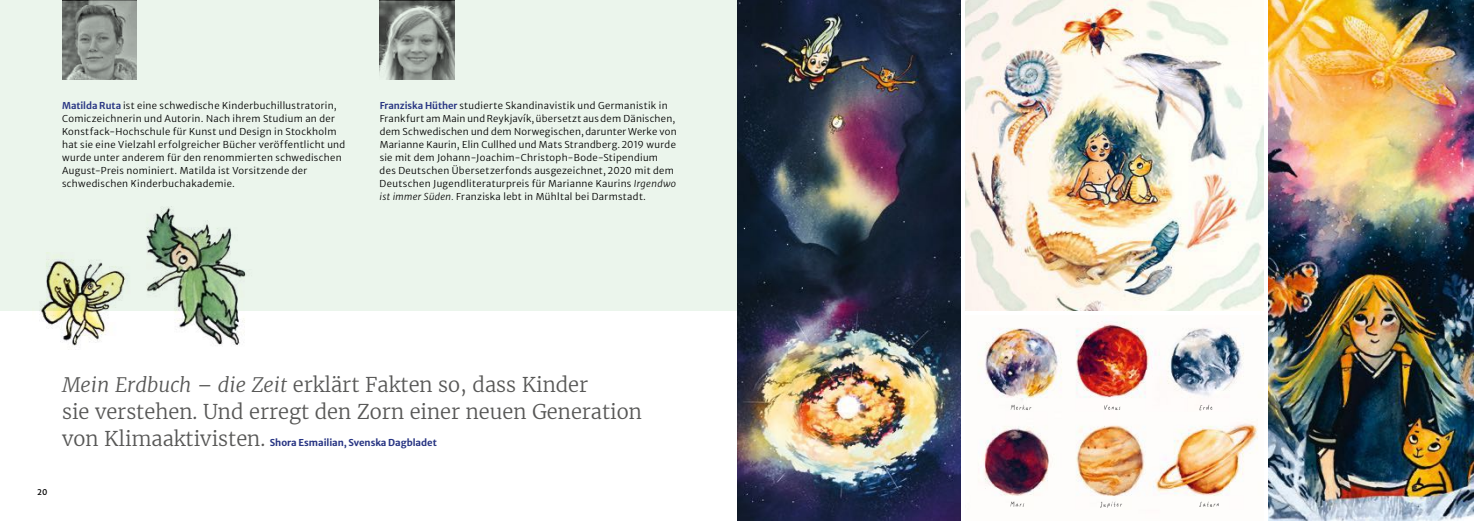
<style>
.page{position:relative;width:1474px;height:521px;background:#fff}
.page>*{position:absolute;margin:0;border:0;box-sizing:border-box;transform-origin:0 0}
.t1{font:300 20.12px/27.1px "Merriweather";color:#575756}
.t2{font:9.45px/13.1px "Merriweather Sans";letter-spacing:.03em;color:#000}
.t3{font:700 9.45px "Merriweather Sans";letter-spacing:-.005em;color:#283583}
.t4{font:7.88px "Merriweather Sans";color:#000}
.s1{font-weight:600;color:#283583}
.s2{font-style:italic}
.s3{font-family:"Merriweather";font-weight:300;font-size:20.12px;color:#575756}
</style>
<div class="page">
<div style="left:0;top:0;width:737px;height:310px;background:#ebf5ec"></div>
<img style="left:965px;top:0;width:297px;height:310px">
<img style="left:737px;top:0;width:223px;height:521px">
<img style="left:1268px;top:0;width:205px;height:521px">
<img style="left:978px;top:321px;width:280px;height:186px">
<img style="left:62px;top:0;width:74px;height:79px">
<svg style="left:1010px;top:405px;width:21px;height:5px"></svg>
<svg style="left:1010px;top:501px;width:14px;height:6px"></svg>
<svg style="left:1104px;top:405px;width:16px;height:5px"></svg>
<svg style="left:1099px;top:501px;width:23px;height:7px"></svg>
<svg style="left:1199px;top:405px;width:13px;height:5px"></svg>
<svg style="left:1199px;top:501px;width:19px;height:6px"></svg>
<img style="left:133px;top:206px;width:127px;height:139px">
<img style="left:32px;top:252px;width:99px;height:94px">
<img style="left:379px;top:0;width:75px;height:79px">
<p class="t2" style="left:62px;top:97px;width:285px"><span class="s1">Matilda Ruta</span> ist eine schwedische Kinderbuchillustratorin, Comiczeichnerin und Autorin. Nach ihrem Studium an der Konstfack-Hochschule für Kunst und Design in Stockholm hat sie eine Vielzahl erfolgreicher Bücher veröffentlicht und wurde unter anderem für den renommierten schwedischen August-Preis nominiert. Matilda ist Vorsitzende der schwedischen Kinderbuchakademie.</p>
<p class="t2" style="left:379px;top:97px;width:298px"><span class="s1">Franziska Hüther</span> studierte Skandinavistik und Germanistik in Frankfurt am Main und Reykjavík, übersetzt aus dem Dänischen, dem Schwedischen und dem Norwegischen, darunter Werke von Marianne Kaurin, Elin Cullhed und Mats Strandberg. 2019 wurde sie mit dem Johann-Joachim-Christoph-Bode-Stipendium<br>des Deutschen Übersetzerfonds ausgezeichnet, 2020 mit dem Deutschen Jugendliteraturpreis für Marianne Kaurins <span class="s2">Irgendwo ist immer Süden.</span> Franziska lebt in Mühltal bei Darmstadt.</p>
<h1 class="t1" style="left:62px;top:371px;width:581px"><span class="s2">Mein Erdbuch – die Zeit</span> erklärt Fakten so, dass Kinder<br>sie verstehen. Und erregt den Zorn einer neuen Generation</h1>
<p class="t3" style="left:62px;top:437px;width:376px"><span class="s3">von Klimaaktivisten.</span> Shora Esmailian, Svenska Dagbladet</p>
<p class="t4" style="left:37px;top:485px;width:12px">20</p>
</div>
